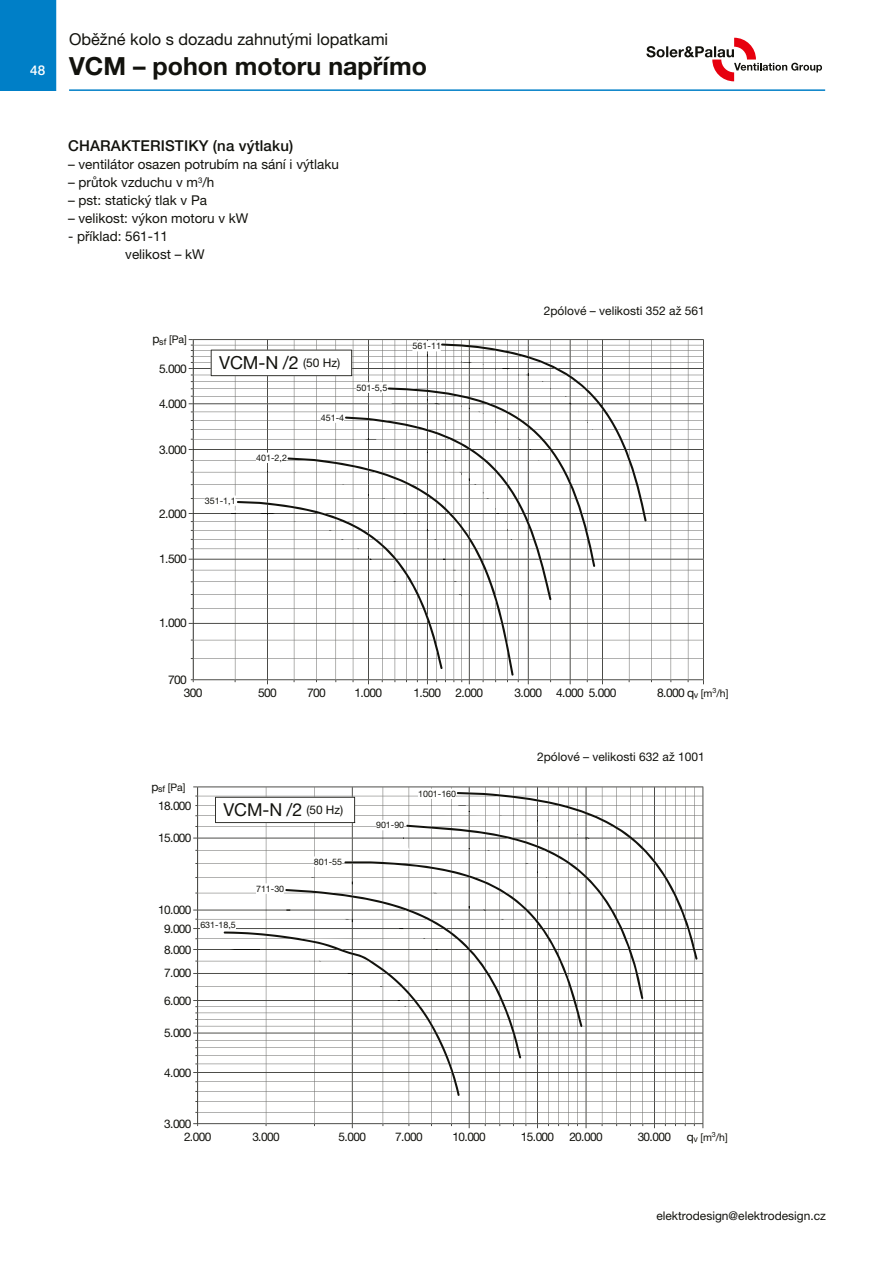
<style>
.page{position:relative;width:893px;height:1263px;background:#fff}
.page>*{position:absolute;margin:0;border:0;box-sizing:border-box;transform-origin:0 0}
.t1{font:700 25.05px "Helvetica Neue LT Pro";color:#12120d}
.t2{font:18px "Helvetica Neue LT Pro";color:#12120d}
.t3{font:17.85px "Helvetica Neue LT Pro";color:#12120d}
.t4{font:16.35px "Helvetica Neue LT Pro";color:#12120d}
.t5{font:500 15px "Helvetica Neue LT Pro";letter-spacing:.01em;color:#12120d}
.t6{font:13.5px/18px "Helvetica Neue LT Pro";color:#12120d}
.t7{font:500 13.5px "Helvetica Neue LT Pro";color:#fff}
.t8{font:12px "Helvetica Neue LT Pro";color:#12120d}
.t9{font:12px "Helvetica Neue LT Pro";letter-spacing:-.055em;color:#12120d}
.t10{font:11.85px "Helvetica Neue LT Pro";letter-spacing:-.055em;color:#12120d}
.t11{font:10.5px "Helvetica Neue LT Pro";color:#12120d}
.t12{font:10.35px "Helvetica Neue LT Pro";color:#12120d}
.t13{font:9px "Helvetica Neue LT Pro";color:#12120d}
.t14{font:8.85px "Helvetica Neue LT Pro";color:#12120d}
.s1{font-size:12px}
.s2{font-size:10.5px}
.s3{font-size:11.85px}
</style>
<div class="page">
<div style="left:0;top:0;width:57px;height:91px;background:#007fc7"></div>
<hr style="left:56px;top:0;width:2px;height:94px;background:#fff">
<hr style="left:69px;top:89px;width:756px;height:2px;background:#007fc7">
<svg style="left:646px;top:38px;width:176px;height:43px"></svg>
<svg style="left:189px;top:339px;width:515px;height:345px"></svg>
<svg style="left:193px;top:786px;width:511px;height:342px"></svg>
<p class="t7" style="left:30px;top:62px;width:17px">48</p>
<h3 class="t4" style="left:69px;top:29px;width:321px">Oběžné kolo s dozadu zahnutými lopatkami</h3>
<h1 class="t1" style="left:69px;top:51px;width:359px">VCM – pohon motoru napřímo</h1>
<p class="t5" style="left:68px;top:137px;width:227px">CHARAKTERISTIKY (na výtlaku)</p>
<p class="t6" style="left:68px;top:155px;width:272px">– ventilátor osazen potrubím na sání i výtlaku</p>
<p class="t6" style="left:68px;top:173px;width:148px">– průtok vzduchu v m<sup>3</sup>/h</p>
<p class="t6" style="left:68px;top:191px;width:141px">– pst: statický tlak v Pa</p>
<p class="t6" style="left:68px;top:209px;width:182px">– velikost: výkon motoru v kW</p>
<p class="t6" style="left:125px;top:227px;width:81px;text-indent:-57px">- příklad: 561-11 velikost – kW</p>
<p class="t11" style="left:153px;top:333px;width:36px"><span class="s1">p</span><sub>sf</sub> [Pa]</p>
<p class="t8" style="left:159px;top:361px;width:29px">5.000</p>
<p class="t8" style="left:159px;top:397px;width:29px">4.000</p>
<p class="t8" style="left:159px;top:442px;width:29px">3.000</p>
<p class="t8" style="left:159px;top:506px;width:29px">2.000</p>
<p class="t8" style="left:159px;top:552px;width:29px">1.500</p>
<h2 class="t2" style="left:219px;top:352px;width:123px">VCM-N /2 <span class="s1">(50 Hz)</span></h2>
<p class="t13" style="left:321px;top:412px;width:25px">451-4</p>
<p class="t13" style="left:356px;top:382px;width:32px">501-5,5</p>
<p class="t13" style="left:256px;top:452px;width:32px">401-2,2</p>
<p class="t13" style="left:205px;top:495px;width:32px">351-1,1</p>
<p class="t8" style="left:159px;top:616px;width:29px">1.000</p>
<p class="t8" style="left:168px;top:672px;width:20px">700</p>
<p class="t13" style="left:413px;top:341px;width:30px">561-11</p>
<p class="t8" style="left:544px;top:303px;width:162px">2pólové – velikosti 352 až 561</p>
<p class="t8" style="left:258px;top:685px;width:20px">500</p>
<p class="t8" style="left:355px;top:685px;width:29px">1.000</p>
<p class="t8" style="left:413px;top:685px;width:71px">1.500 2.000</p>
<p class="t9" style="left:514px;top:685px;width:103px">3.000 4.000 5.000</p>
<p class="t8" style="left:657px;top:685px;width:61px">8.000 q<sub>v</sub> <span class="s2">[m</span><sup>3</sup></p>
<p class="t8" style="left:184px;top:685px;width:20px">300</p>
<p class="t8" style="left:307px;top:685px;width:20px">700</p>
<p class="t11" style="left:716px;top:687px;width:14px">/h]</p>
<p class="t12" style="left:152px;top:781px;width:35px"><span class="s3">p</span><sub>sf</sub> [Pa]</p>
<p class="t10" style="left:158px;top:798px;width:35px">18.000</p>
<p class="t10" style="left:158px;top:831px;width:35px">15.000</p>
<p class="t10" style="left:158px;top:903px;width:35px">10.000</p>
<p class="t10" style="left:164px;top:921px;width:29px">9.000</p>
<p class="t10" style="left:164px;top:942px;width:29px">8.000</p>
<p class="t10" style="left:164px;top:966px;width:29px">7.000</p>
<p class="t10" style="left:164px;top:993px;width:29px">6.000</p>
<p class="t10" style="left:164px;top:1026px;width:29px">5.000</p>
<h3 class="t3" style="left:223px;top:799px;width:121px">VCM-N /2 <span class="s3">(50 Hz)</span></h3>
<p class="t14" style="left:200px;top:920px;width:37px">631-18,5</p>
<p class="t14" style="left:256px;top:883px;width:30px">711-30</p>
<p class="t14" style="left:314px;top:856px;width:30px">801-55</p>
<p class="t10" style="left:164px;top:1065px;width:29px">4.000</p>
<p class="t10" style="left:164px;top:1116px;width:29px">3.000</p>
<p class="t14" style="left:376px;top:820px;width:30px">901-90</p>
<p class="t14" style="left:418px;top:788px;width:40px">1001-160</p>
<p class="t8" style="left:537px;top:749px;width:169px">2pólové – velikosti 632 až 1001</p>
<p class="t10" style="left:339px;top:1129px;width:29px">5.000</p>
<p class="t10" style="left:452px;top:1129px;width:35px">10.000</p>
<p class="t10" style="left:521px;top:1129px;width:35px">15.000</p>
<p class="t10" style="left:569px;top:1129px;width:35px">20.000</p>
<p class="t10" style="left:638px;top:1129px;width:35px">30.000</p>
<p class="t12" style="left:687px;top:1131px;width:42px"><span class="s3">q</span><sub>v</sub> [m<sup>3</sup>/h]</p>
<p class="t10" style="left:184px;top:1129px;width:29px">2.000</p>
<p class="t10" style="left:252px;top:1129px;width:29px">3.000</p>
<p class="t10" style="left:395px;top:1129px;width:29px">7.000</p>
<p class="t8" style="left:656px;top:1209px;width:171px">elektrodesign@elektrodesign.cz</p>
</div>
